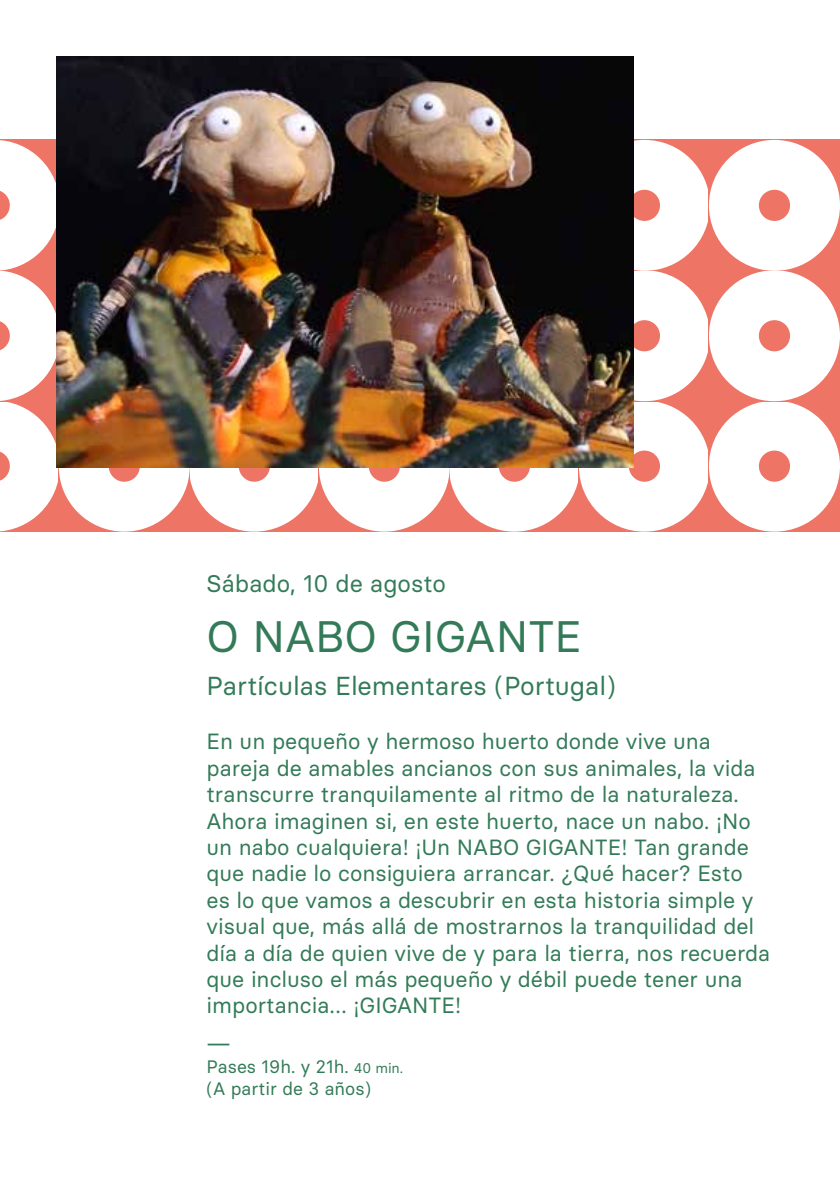
<style>
.page{position:relative;width:840px;height:1191px;background:#fff}
.page>*{position:absolute;margin:0;border:0;box-sizing:border-box;transform-origin:0 0}
.t1{font:44px "Basier Circle";color:#337b58}
.t2{font:26px "Basier Circle";color:#337b58}
.t3{font:24px "Basier Circle";color:#337b58}
.t4{font:22px/26.4px "Basier Circle";color:#337b58}
.t5{font:18px/22px "Basier Circle";color:#337b58}
.s1{font-size:14px}
</style>
<div class="page">
<svg style="left:0;top:140px;width:839px;height:391px"></svg>
<img style="left:57px;top:57px;width:576px;height:411px">
<p class="t3" style="left:206px;top:568px;width:241px">Sábado, 10 de agosto</p>
<h1 class="t1" style="left:206px;top:608px;width:376px">O NABO GIGANTE</h1>
<p class="t2" style="left:206px;top:669px;width:410px">Partículas Elementares (Portugal)</p>
<p class="t4" style="left:206px;top:728px;width:565px">En un pequeño y hermoso huerto donde vive una pareja de amables ancianos con sus animales, la vida transcurre tranquilamente al ritmo de la naturaleza.<br>Ahora imaginen si, en este huerto, nace un nabo. ¡No un nabo cualquiera! ¡Un NABO GIGANTE! Tan grande que nadie lo consiguiera arrancar. ¿Qué hacer? Esto es lo que vamos a descubrir en esta historia simple y visual que, más allá de mostrarnos la tranquilidad del día a día de quien vive de y para la tierra, nos recuerda que incluso el más pequeño y débil puede tener una importancia… ¡GIGANTE!</p>
<p class="t4" style="left:206px;top:1030px;width:26px">—</p>
<p class="t5" style="left:206px;top:1055px;width:198px">Pases 19h. y 21h. <span class="s1">40 min. </span>(A partir de 3 años)</p>
</div>
